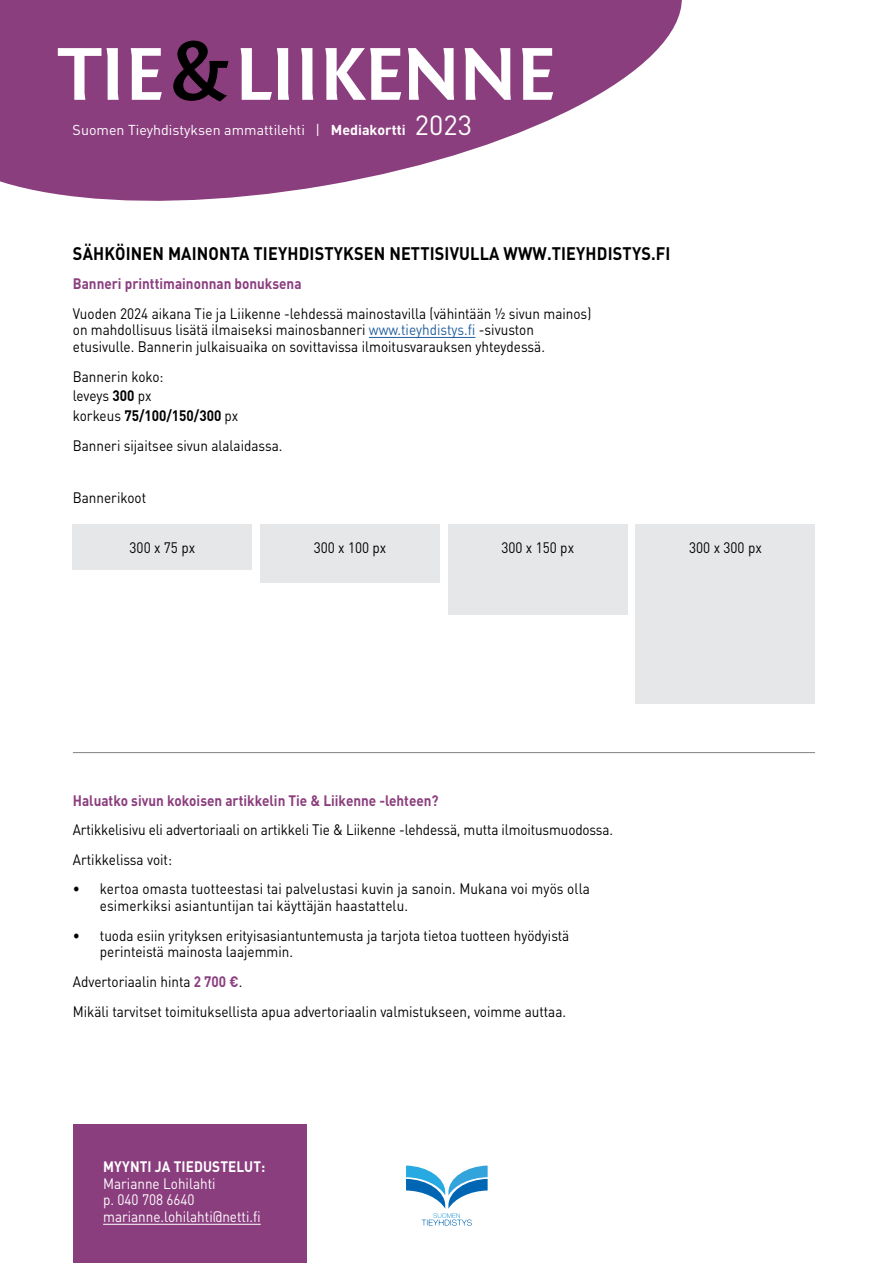
<style>
.page{position:relative;width:893px;height:1263px;background:#fff}
.page>*{position:absolute;margin:0;border:0;box-sizing:border-box;transform-origin:0 0}
.t1{font:700 18px "DIN Pro";letter-spacing:.01em;color:#000;scale:.9 1}
.t2{font:15px/16.8px "DIN Pro";color:#000;scale:.9 1}
.t3{font:700 15px "DIN Pro";color:#8b3e7e;scale:.9 1}
.t4{font:15px/16.8px "DIN Pro";color:#fff;scale:.9 1}
.t5{font:700 15px "DIN Pro";letter-spacing:.01em;color:#fff;scale:.9 1}
.t6{font:14.25px "DIN Pro";color:#fff}
.s1{font-weight:700}
.s2{font-size:27.3px}
.s3{color:#215e9e}
.s4{font-weight:700;color:#8b3e7e}
</style>
<div class="page">
<hr style="left:369px;top:337px;width:106px;height:1px;background:#215e9e">
<svg style="left:0;top:0;width:682px;height:201px;fill:#8b3e7e"></svg>
<svg style="left:241px;top:48px;width:312px;height:52px"></svg>
<svg style="left:173px;top:41px;width:55px;height:61px;background:#492042"></svg>
<svg style="left:58px;top:48px;width:104px;height:52px"></svg>
<div style="left:73px;top:1124px;width:234px;height:139px;background:#8b3e7e"></div>
<hr style="left:103px;top:1224px;width:158px;height:1px;background:#fff">
<div style="left:73px;top:524px;width:179px;height:45px;background:#e6e7e8"></div>
<div style="left:261px;top:524px;width:179px;height:59px;background:#e6e7e8"></div>
<div style="left:448px;top:524px;width:179px;height:90px;background:#e6e7e8"></div>
<div style="left:636px;top:524px;width:179px;height:179px;background:#e6e7e8"></div>
<hr style="left:73px;top:752px;width:742px;height:1px;background:#808285">
<svg style="left:406px;top:1165px;width:82px;height:61px"></svg>
<p class="t6" style="left:73px;top:120px;width:401px">Suomen Tieyhdistyksen ammattilehti | <span class="s1">Mediakortti</span> <span class="s2">2023</span></p>
<p class="t1" style="left:73px;top:241px;width:665px">SÄHKÖINEN MAINONTA TIEYHDISTYKSEN NETTISIVULLA WWW.TIEYHDISTYS.FI</p>
<p class="t3" style="left:73px;top:273px;width:256px">Banneri printtimainonnan bonuksena</p>
<p class="t2" style="left:73px;top:304px;width:578px">Vuoden 2024 aikana Tie ja Liikenne -lehdessä mainostavilla (vähintään ½ sivun mainos) on mahdollisuus lisätä ilmaiseksi mainosbanneri <span class="s3">www.tieyhdistys.fi</span> -sivuston etusivulle. Bannerin julkaisuaika on sovittavissa ilmoitusvarauksen yhteydessä.</p>
<p class="t2" style="left:73px;top:366px;width:185px;line-height:19.5px">Bannerin koko:<br>leveys <span class="s1">300</span> px<br>korkeus <span class="s1">75/100/150/300</span> px</p>
<p class="t2" style="left:73px;top:437px;width:234px">Banneri sijaitsee sivun alalaidassa.</p>
<p class="t2" style="left:73px;top:489px;width:83px">Bannerikoot</p>
<p class="t2" style="left:130px;top:538px;width:74px">300 x 75 px</p>
<p class="t2" style="left:314px;top:538px;width:82px">300 x 100 px</p>
<p class="t2" style="left:501px;top:538px;width:82px">300 x 150 px</p>
<p class="t2" style="left:689px;top:538px;width:82px">300 x 300 px</p>
<p class="t3" style="left:73px;top:790px;width:408px">Haluatko sivun kokoisen artikkelin Tie &amp; Liikenne -lehteen?</p>
<p class="t2" style="left:73px;top:814px;width:602px;line-height:29.5px">Artikkelisivu eli advertoriaali on artikkeli Tie &amp; Liikenne -lehdessä, mutta ilmoitusmuodossa.<br>Artikkelissa voit:</p>
<p class="t2" style="left:100px;top:880px;width:546px;text-indent:-27px">• kertoa omasta tuotteestasi tai palvelustasi kuvin ja sanoin. Mukana voi myös olla esimerkiksi asiantuntijan tai käyttäjän haastattelu.</p>
<p class="t2" style="left:100px;top:926px;width:523px;text-indent:-27px">• tuoda esiin yrityksen erityisasiantuntemusta ja tarjota tietoa tuotteen hyödyistä perinteistä mainosta laajemmin.</p>
<p class="t2" style="left:73px;top:966px;width:550px;line-height:29.5px">Advertoriaalin hinta <span class="s4">2 700 €</span>.<br>Mikäli tarvitset toimituksellista apua advertoriaalin valmistukseen, voimme auttaa.</p>
<p class="t5" style="left:103px;top:1156px;width:182px">MYYNTI JA TIEDUSTELUT:</p>
<p class="t4" style="left:103px;top:1174px;width:177px">Marianne Lohilahti<br>p. 040 708 6640 marianne.lohilahti@netti.fi</p>
</div>
